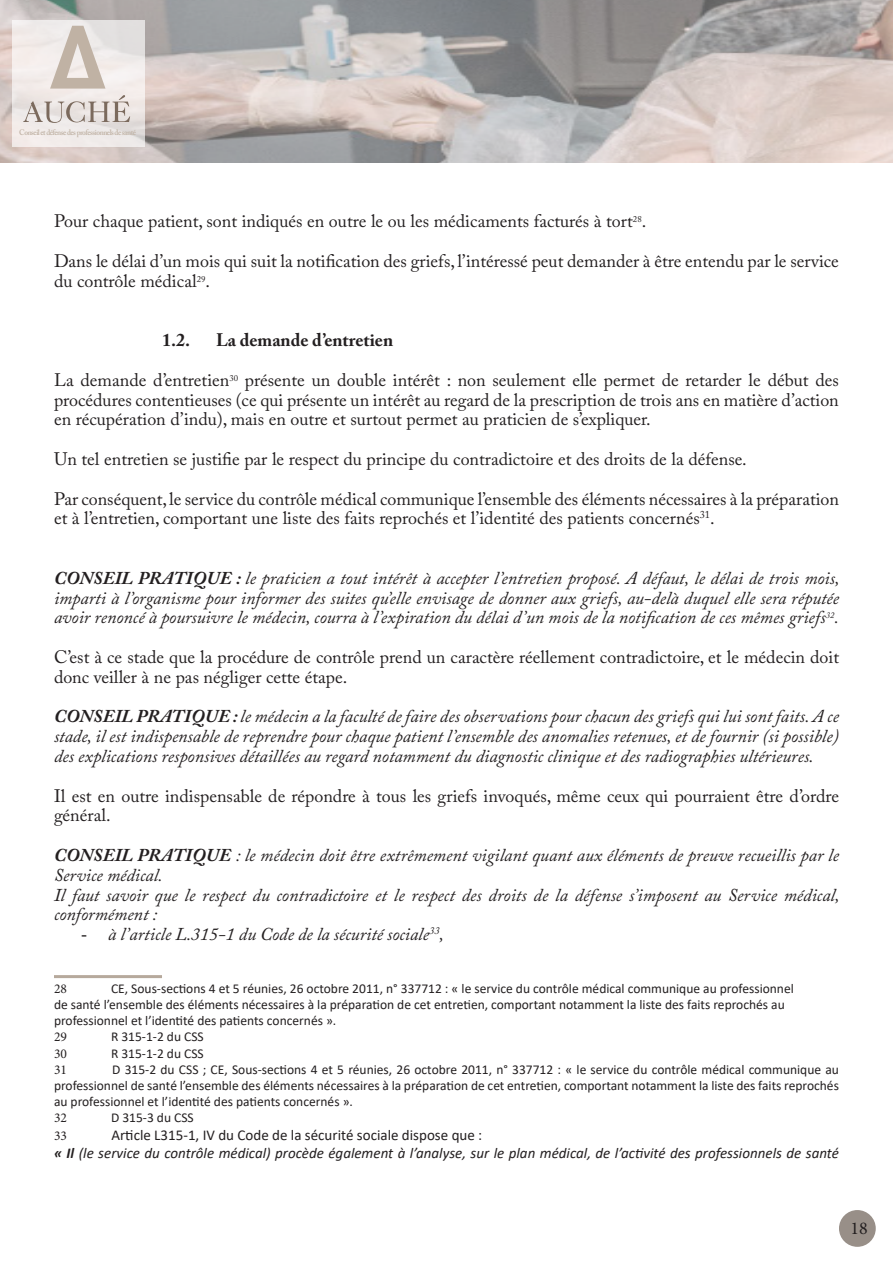
<style>
.page{position:relative;width:893px;height:1263px;background:#fff}
.page>*{position:absolute;margin:0;border:0;box-sizing:border-box;transform-origin:0 0}
.t1{font:18px/19.8px "Adobe Caslon Pro";color:#231f20}
.t2{font:italic 18px/19.8px "Adobe Caslon Pro";color:#231f20;text-align:justify}
.t3{font:700 18px "Adobe Caslon Pro";color:#231f20}
.t4{font:18px "Minion Pro";color:#231f20}
.Style_de_paragraphe_2{font:italic 15px "Calibri";color:#231f20}
.Style_de_paragraphe_2-2{font:15px "Calibri";color:#231f20}
.Style_de_paragraphe_2-3{font:13.5px/16.2px "Calibri";color:#231f20}
.Style_de_paragraphe_2-4{font:13.5px "Minion Pro";color:#231f20}
.t5{font:600 7.95px "Adobe Caslon Pro";letter-spacing:-.06em;color:#c0b2a4;scale:.93 1}
.s1{font-weight:700}
.s2{font-family:"Times New Roman";font-style:normal}
</style>
<div class="page">
<img style="left:0;top:0;width:893px;height:163px">
<div style="left:839px;top:1210px;width:37px;height:37px;background:#988f88;border-radius:50%"></div>
<svg style="left:12px;top:20px;width:133px;height:127px;fill:#f0ebe9"></svg>
<svg style="left:50px;top:26px;width:55px;height:63px"></svg>
<svg style="left:23px;top:95px;width:107px;height:28px"></svg>
<hr style="left:54px;top:975px;width:108px;height:3px;background:#b6a99c">
<p class="t5" style="left:19px;top:128px;width:127px">Conseil et défense des professionnels de santé</p>
<p class="t1" style="left:54px;top:211px;width:594px">Pour chaque patient, sont indiqués en outre le ou les médicaments facturés à tort<sup>28</sup>.</p>
<p class="t1" style="left:54px;top:251px;width:786px">Dans le délai d’un mois qui suit la notification des griefs, l’intéressé peut demander à être entendu par le service du contrôle médical<sup>29</sup>.</p>
<p class="t3" style="left:162px;top:329px;width:30px">1.2.</p>
<p class="t3" style="left:216px;top:329px;width:179px">La demande d’entretien</p>
<p class="t1" style="left:54px;top:370px;width:786px;text-align:justify">La demande d’entretien<sup>30</sup> présente un double intérêt : non seulement elle permet de retarder le début des procédures contentieuses (ce qui présente un intérêt au regard de la prescription de trois ans en matière d’action en récupération d’indu), mais en outre et surtout permet au praticien de s’expliquer.</p>
<p class="t1" style="left:54px;top:449px;width:694px">Un tel entretien se justifie par le respect du principe du contradictoire et des droits de la défense.</p>
<p class="t1" style="left:54px;top:488px;width:787px">Par conséquent, le service du contrôle médical communique l’ensemble des éléments nécessaires à la préparation et à l’entretien, comportant une liste des faits reprochés et l’identité des patients concernés<sup>31</sup>.</p>
<p class="t2" style="left:54px;top:568px;width:787px"><span class="s1">CONSEIL PRATIQUE :</span> le praticien a tout intérêt à accepter l’entretien proposé. A défaut, le délai de trois mois, imparti à l’organisme pour informer des suites qu’elle envisage de donner aux griefs, au-delà duquel elle sera réputée avoir renoncé à poursuivre le médecin, courra à l’expiration du délai d’un mois de la notification de ces mêmes griefs<sup>32</sup>.</p>
<p class="t1" style="left:54px;top:647px;width:787px">C’est à ce stade que la procédure de contrôle prend un caractère réellement contradictoire, et le médecin doit donc veiller à ne pas négliger cette étape.</p>
<p class="t2" style="left:54px;top:706px;width:786px"><span class="s1">CONSEIL PRATIQUE :</span> le médecin a la faculté de faire des observations pour chacun des griefs qui lui sont faits. A ce stade, il est indispensable de reprendre pour chaque patient l’ensemble des anomalies retenues, et de fournir (si possible) des explications responsives détaillées au regard notamment du diagnostic clinique et des radiographies ultérieures.</p>
<p class="t1" style="left:54px;top:785px;width:787px">Il est en outre indispensable de répondre à tous les griefs invoqués, même ceux qui pourraient être d’ordre général.</p>
<p class="t2" style="left:54px;top:845px;width:786px"><span class="s1">CONSEIL PRATIQUE</span> : le médecin doit être extrêmement vigilant quant aux éléments de preuve recueillis par le<br>Service médical.</p>
<p class="t2" style="left:54px;top:884px;width:787px">Il faut savoir que le respect du contradictoire et le respect des droits de la défense s’imposent au Service médical, conformément :</p>
<p class="t2" style="left:81px;top:924px;width:365px"><span class="s2">-</span> à l’article L.315-1 du Code de la sécurité sociale<sup>33</sup>,</p>
<p class="Style_de_paragraphe_2-3" style="left:54px;top:980px;width:741px;text-indent:57px">CE, Sous-sections 4 et 5 réunies, 26 octobre 2011, n° 337712 : « le service du contrôle médical communique au professionnel de santé l’ensemble des éléments nécessaires à la préparation de cet entretien, comportant notamment la liste des faits reprochés au professionnel et l’identité des patients concernés ».</p>
<p class="Style_de_paragraphe_2-4" style="left:54px;top:1028px;width:14px">29</p>
<p class="Style_de_paragraphe_2-3" style="left:111px;top:1028px;width:94px">R 315-1-2 du CSS</p>
<p class="Style_de_paragraphe_2-4" style="left:54px;top:1044px;width:14px">30</p>
<p class="Style_de_paragraphe_2-3" style="left:111px;top:1045px;width:94px">R 315-1-2 du CSS</p>
<p class="Style_de_paragraphe_2-4" style="left:54px;top:1060px;width:14px">31</p>
<p class="Style_de_paragraphe_2-4" style="left:54px;top:979px;width:14px">28</p>
<p class="Style_de_paragraphe_2-3" style="left:54px;top:1061px;width:786px;text-align:justify;text-indent:58px">D 315-2 du CSS ; CE, Sous-sections 4 et 5 réunies, 26 octobre 2011, n° 337712 : « le service du contrôle médical communique au professionnel de santé l’ensemble des éléments nécessaires à la préparation de cet entretien, comportant notamment la liste des faits reprochés au professionnel et l’identité des patients concernés ».</p>
<p class="Style_de_paragraphe_2-4" style="left:54px;top:1109px;width:14px">32</p>
<p class="Style_de_paragraphe_2-3" style="left:111px;top:1109px;width:84px">D 315-3 du CSS</p>
<p class="Style_de_paragraphe_2-4" style="left:54px;top:1127px;width:14px">33</p>
<p class="Style_de_paragraphe_2-2" style="left:111px;top:1125px;width:372px">Article L315-1, IV du Code de la sécurité sociale dispose que :</p>
<p class="Style_de_paragraphe_2" style="left:54px;top:1143px;width:786px"><span class="s1">« Il</span> (le service du contrôle médical) procède également à l’analyse, sur le plan médical, de l’activité des professionnels de santé</p>
<p class="t4" style="left:850px;top:1216px;width:19px">18</p>
</div>
